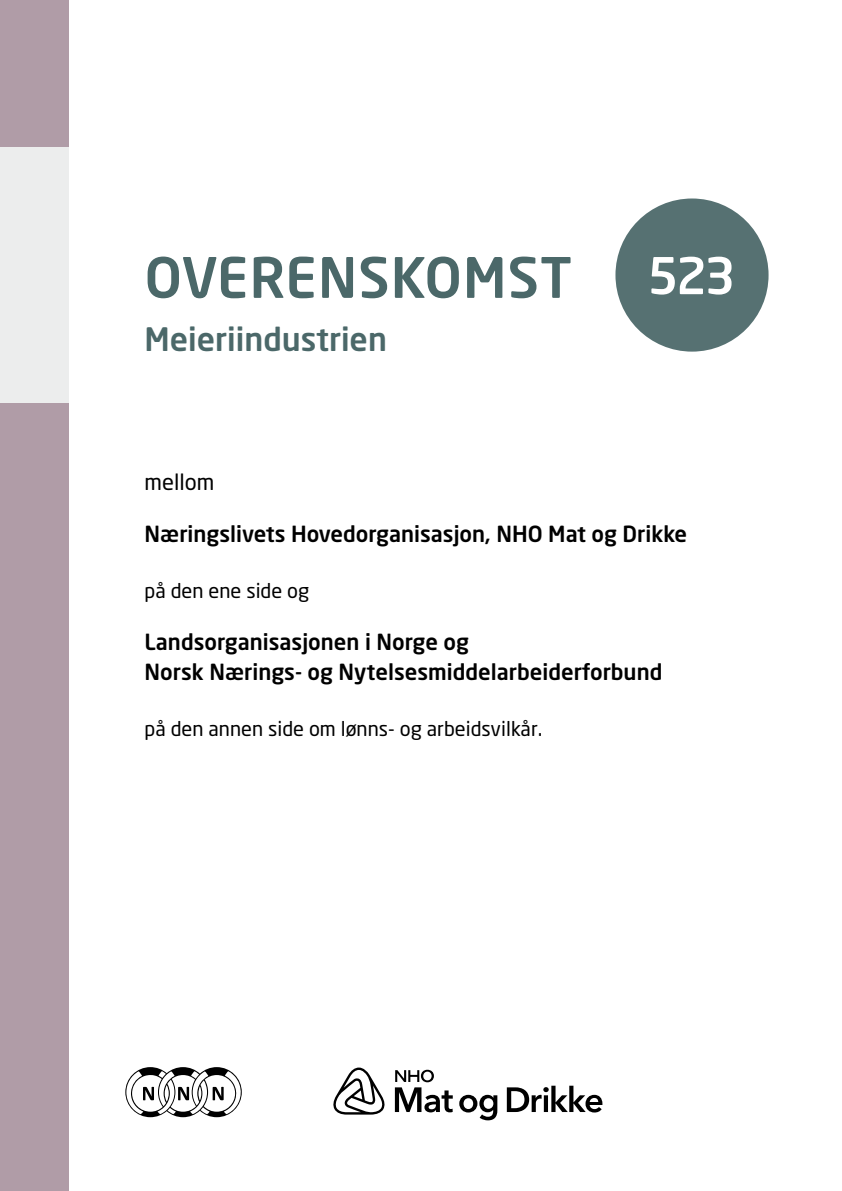
<style>
.page{position:relative;width:842px;height:1191px;background:#fff}
.page>*{position:absolute;margin:0;border:0;box-sizing:border-box;transform-origin:0 0}
.t1{font:500 55px "Neo Sans W1 G";letter-spacing:.02em;color:#4b6869}
.t2{font:500 50px "Neo Sans W1 G";color:#fff}
.t3{font:500 32px "Neo Sans W1 G";color:#4b6869}
.t4{font:500 22px/30px "Neo Sans W1 G";color:#000}
.t5{font:22px "Neo Sans W1 G";color:#000}
.t6{font:20px "Neo Sans W1 G";color:#000}
.s1{font-size:22px}
</style>
<div class="page">
<div style="left:0;top:0;width:68px;height:1191px;background:#b09ca7"></div>
<div style="left:0;top:147px;width:68px;height:256px;background:#eceded"></div>
<div style="left:615px;top:198px;width:153px;height:153px;background:#567172;border-radius:50%"></div>
<svg style="left:125px;top:1067px;width:117px;height:50px"></svg>
<svg style="left:459px;top:1094px;width:38px;height:26px"></svg>
<svg style="left:507px;top:1085px;width:95px;height:27px"></svg>
<svg style="left:395px;top:1069px;width:58px;height:43px"></svg>
<svg style="left:333px;top:1067px;width:52px;height:47px"></svg>
<h1 class="t1" style="left:145px;top:255px;width:429px">OVERENSKOMST</h1>
<h2 class="t2" style="left:647px;top:248px;width:90px">523</h2>
<h3 class="t3" style="left:145px;top:326px;width:244px">Meieriindustrien</h3>
<p class="t5" style="left:145px;top:473px;width:71px">mellom</p>
<p class="t4" style="left:145px;top:521px;width:544px">Næringslivets Hovedorganisasjon, NHO Mat og Drikke</p>
<p class="t6" style="left:145px;top:582px;width:166px">på den ene side og</p>
<p class="t4" style="left:145px;top:629px;width:519px">Landsorganisasjonen i Norge og<br>Norsk Nærings- og Nytelsesmiddelarbeiderforbund</p>
<p class="t6" style="left:145px;top:720px;width:399px">på den annen side om lønns- og arbeidsvilkår<span class="s1">.</span></p>
</div>
